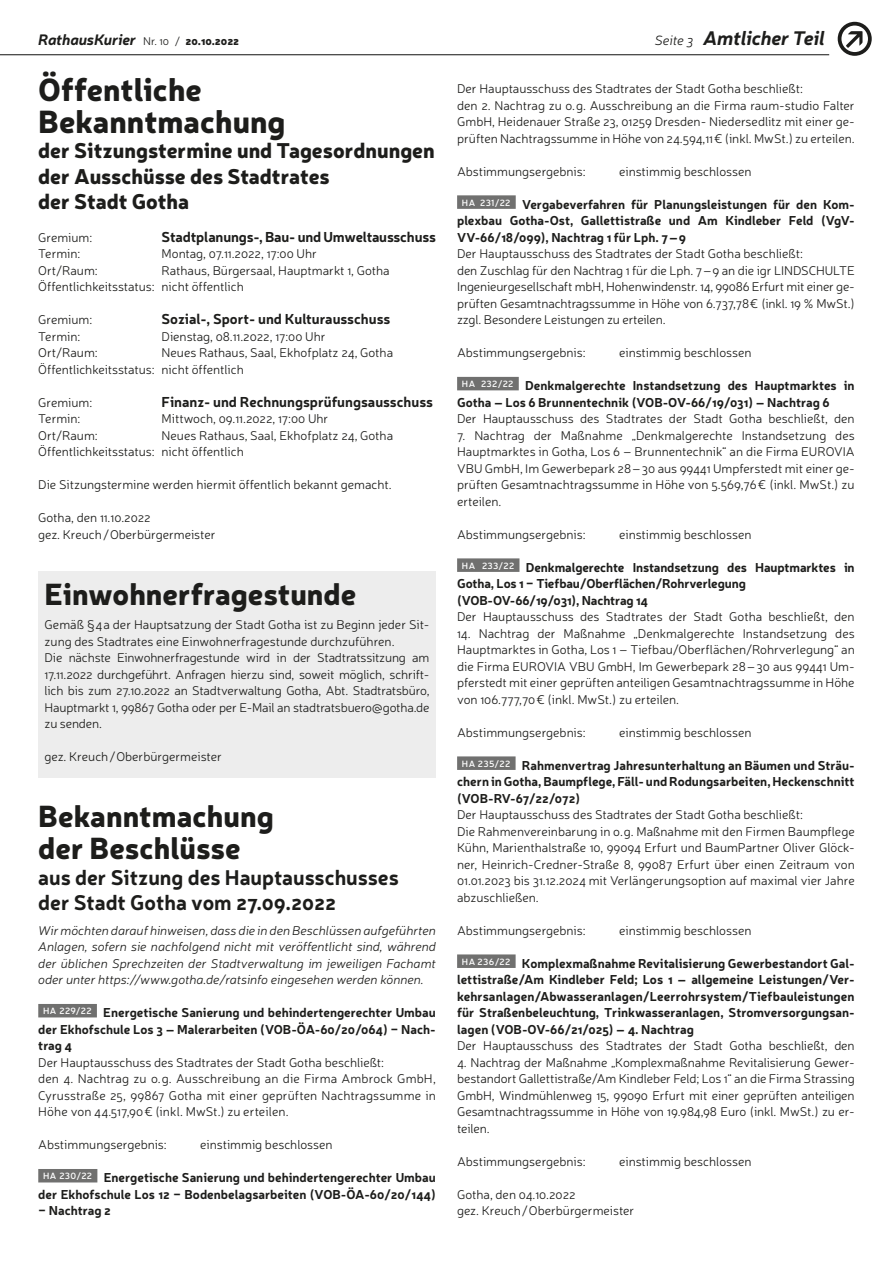
<style>
.page{position:relative;width:893px;height:1263px;background:#fff}
.page>*{position:absolute;margin:0;border:0;box-sizing:border-box;transform-origin:0 0}
.t1{font:900 31.5px/31.5px "Neris";color:#1d1d1b}
.t2{font:900 30px/31.5px "Neris";color:#1d1d1b}
.t3{font:900 21px/25.5px "Neris";color:#1d1d1b}
.t4{font:700 21px/24.8px "Neris";color:#1d1d1b}
.t5{font:italic 700 19.5px "Neris";letter-spacing:-.01em;color:#1d1d1b}
.t6{font:italic 700 15px "Neris";letter-spacing:-.01em;color:#1d1d1b}
.t7{font:700 14.25px "Neris";color:#1d1d1b}
.t8{font:300 12.75px/16.5px "Neris";color:#1d1d1b}
.t9{font:700 12.75px/16.5px "Neris";color:#1d1d1b;text-align:justify}
.t10{font:italic 300 12.75px/16.5px "Neris";color:#1d1d1b;text-align:justify}
.s1{font-weight:300;font-style:normal;font-size:11.25px}
.s2{font-weight:900;font-style:normal;font-size:11.25px}
.s3{font-weight:300;font-size:13.5px}
</style>
<div class="page">
<div style="left:38px;top:572px;width:398px;height:206px;background:#ededed"></div>
<div style="left:38px;top:1004px;width:59px;height:13px;background:#70706f"></div>
<div style="left:38px;top:1169px;width:59px;height:13px;background:#70706f"></div>
<div style="left:457px;top:195px;width:59px;height:14px;background:#70706f"></div>
<div style="left:457px;top:377px;width:62px;height:13px;background:#70706f"></div>
<div style="left:457px;top:558px;width:62px;height:14px;background:#70706f"></div>
<div style="left:457px;top:756px;width:59px;height:14px;background:#70706f"></div>
<div style="left:457px;top:954px;width:59px;height:14px;background:#70706f"></div>
<svg style="left:838px;top:22px;width:34px;height:34px"></svg>
<hr style="left:0;top:54px;width:829px;height:1px;background:#1d1d1b">
<p class="t6" style="left:38px;top:29px;width:202px">RathausKurier <span class="s1">Nr. 10 /</span> <span class="s2">20.10.2022</span></p>
<h3 class="t5" style="left:655px;top:24px;width:172px"><span class="s3">Seite 3</span> Amtlicher Teil</h3>
<h1 class="t1" style="left:38px;top:72px;width:249px">Öffentliche<br>Bekanntmachung</h1>
<h3 class="t3" style="left:38px;top:137px;width:398px">der Sitzungstermine und Tagesordnungen der Ausschüsse des Stadtrates<br>der Stadt Gotha</h3>
<p class="t8" style="left:38px;top:228px;width:56px">Gremium:</p>
<p class="t7" style="left:162px;top:226px;width:276px">Stadtplanungs-, Bau- und Umweltausschuss</p>
<p class="t8" style="left:38px;top:245px;width:44px">Termin:</p>
<p class="t8" style="left:162px;top:245px;width:157px">Montag, 07.11.2022, 17:00 Uhr</p>
<p class="t8" style="left:38px;top:261px;width:61px">Ort/Raum:</p>
<p class="t8" style="left:38px;top:261px;width:353px;text-indent:123px">Rathaus, Bürgersaal, Hauptmarkt 1, Gotha<br>Öffentlichkeitsstatus: nicht öffentlich</p>
<p class="t8" style="left:38px;top:311px;width:56px">Gremium:</p>
<p class="t7" style="left:162px;top:309px;width:230px">Sozial-, Sport- und Kulturausschuss</p>
<p class="t8" style="left:38px;top:327px;width:44px">Termin:</p>
<p class="t8" style="left:162px;top:327px;width:165px">Dienstag, 08.11.2022, 17:00 Uhr</p>
<p class="t8" style="left:38px;top:344px;width:61px">Ort/Raum:</p>
<p class="t8" style="left:38px;top:344px;width:356px;text-indent:123px">Neues Rathaus, Saal, Ekhofplatz 24, Gotha<br>Öffentlichkeitsstatus: nicht öffentlich</p>
<p class="t8" style="left:38px;top:393px;width:56px">Gremium:</p>
<p class="t7" style="left:162px;top:391px;width:273px">Finanz- und Rechnungsprüfungsausschuss</p>
<p class="t8" style="left:38px;top:410px;width:44px">Termin:</p>
<p class="t8" style="left:162px;top:410px;width:168px">Mittwoch, 09.11.2022, 17:00 Uhr</p>
<p class="t8" style="left:38px;top:426px;width:61px">Ort/Raum:</p>
<p class="t8" style="left:38px;top:426px;width:356px;text-indent:123px">Neues Rathaus, Saal, Ekhofplatz 24, Gotha<br>Öffentlichkeitsstatus: nicht öffentlich</p>
<p class="t8" style="left:38px;top:476px;width:355px">Die Sitzungstermine werden hiermit öffentlich bekannt gemacht.</p>
<p class="t8" style="left:38px;top:509px;width:179px">Gotha, den 11.10.2022<br>gez. Kreuch / Oberbürgermeister</p>
<h2 class="t2" style="left:45px;top:576px;width:313px">Einwohnerfragestunde</h2>
<p class="t8" style="left:45px;top:616px;width:386px">Gemäß § 4 a der Hauptsatzung der Stadt Gotha ist zu Beginn jeder Sit&shy;zung des Stadtrates eine Einwohnerfragestunde durchzuführen.<br>Die nächste Einwohnerfragestunde wird in der Stadtratssitzung am 17.11.2022 durchgeführt. Anfragen hierzu sind, soweit möglich, schrift&shy;lich bis zum 27.10.2022 an Stadtverwaltung Gotha, Abt. Stadtratsbüro, Hauptmarkt 1, 99867 Gotha oder per E-Mail an stadtratsbuero@gotha.de zu senden.</p>
<p class="t8" style="left:45px;top:748px;width:179px">gez. Kreuch / Oberbürgermeister</p>
<h2 class="t2" style="left:38px;top:799px;width:237px">Bekanntmachung der Beschlüsse</h2>
<h3 class="t4" style="left:38px;top:864px;width:362px">aus der Sitzung des Hauptausschusses der Stadt Gotha vom 27.09.2022</h3>
<p class="t10" style="left:38px;top:921px;width:399px">Wir möchten darauf hinweisen, dass die in den Beschlüssen aufgeführten Anlagen, sofern sie nachfolgend nicht mit veröffentlicht sind, während der üblichen Sprechzeiten der Stadtverwaltung im jeweiligen Fachamt oder unter https://www.gotha.de/ratsinfo eingesehen werden können.</p>
<p class="t9" style="left:38px;top:1004px;width:399px;text-indent:5px"><sup>HA</sup> <sup>229/22</sup> Energetische Sanierung und behindertengerechter Umbau der Ekhofschule Los 3 – Malerarbeiten (VOB-ÖA-60/20/064) - Nach&shy;trag 4</p>
<p class="t8" style="left:38px;top:1053px;width:399px">Der Hauptausschuss des Stadtrates der Stadt Gotha beschließt:<br>den 4. Nachtrag zu o. g. Ausschreibung an die Firma Ambrock GmbH, Cyrusstraße 25, 99867 Gotha mit einer geprüften Nachtragssumme in Höhe von 44.517,90 € (inkl. MwSt.) zu erteilen.</p>
<p class="t8" style="left:38px;top:1136px;width:130px">Abstimmungsergebnis:</p>
<p class="t8" style="left:200px;top:1136px;width:134px">einstimmig beschlossen</p>
<p class="t9" style="left:38px;top:1169px;width:399px;text-align:center"><sup>HA</sup> <sup>230/22</sup> Energetische Sanierung und behindertengerechter Umbau der Ekhofschule Los 12 - Bodenbelagsarbeiten (VOB-ÖA-60/20/144)</p>
<p class="t9" style="left:38px;top:1202px;width:74px">- Nachtrag 2</p>
<p class="t8" style="left:457px;top:80px;width:399px">Der Hauptausschuss des Stadtrates der Stadt Gotha beschließt:<br>den 2. Nachtrag zu o. g. Ausschreibung an die Firma raum-studio Falter GmbH, Heidenauer Straße 23, 01259 Dresden- Niedersedlitz mit einer ge&shy;prüften Nachtragssumme in Höhe von 24.594,11 € (inkl. MwSt.) zu erteilen.</p>
<p class="t8" style="left:457px;top:162px;width:130px">Abstimmungsergebnis:</p>
<p class="t8" style="left:619px;top:162px;width:134px">einstimmig beschlossen</p>
<p class="t9" style="left:457px;top:195px;width:399px;text-indent:5px"><sup>HA</sup> <sup>231/22</sup> Vergabeverfahren für Planungsleistungen für den Kom&shy;plexbau Gotha-Ost, Gallettistraße und Am Kindleber Feld (VgV-VV-66/18/099), Nachtrag 1 für Lph. 7 – 9</p>
<p class="t8" style="left:457px;top:245px;width:399px">Der Hauptausschuss des Stadtrates der Stadt Gotha beschließt:<br>den Zuschlag für den Nachtrag 1 für die Lph. 7 – 9 an die igr LINDSCHULTE Ingenieurgesellschaft mbH, Hohenwindenstr. 14, 99086 Erfurt mit einer ge&shy;prüften Gesamtnachtragssumme in Höhe von 6.737,78 € (inkl. 19 % MwSt.) zzgl. Besondere Leistungen zu erteilen.</p>
<p class="t8" style="left:457px;top:344px;width:130px">Abstimmungsergebnis:</p>
<p class="t8" style="left:619px;top:344px;width:134px">einstimmig beschlossen</p>
<p class="t9" style="left:457px;top:377px;width:399px;text-indent:5px"><sup>HA</sup> <sup>232/22</sup> Denkmalgerechte Instandsetzung des Hauptmarktes in<br>Gotha – Los 6 Brunnentechnik (VOB-OV-66/19/031) – Nachtrag 6</p>
<p class="t8" style="left:457px;top:410px;width:399px">Der Hauptausschuss des Stadtrates der Stadt Gotha beschließt, den</p>
<p class="t8" style="left:457px;top:426px;width:399px;text-align:justify">7. Nachtrag der Maßnahme „Denkmalgerechte Instandsetzung des Hauptmarktes in Gotha, Los 6 – Brunnentechnik“ an die Firma EUROVIA VBU GmbH, Im Gewerbepark 28 – 30 aus 99441 Umpferstedt mit einer ge&shy;prüften Gesamtnachtragssumme in Höhe von 5.569,76 € (inkl. MwSt.) zu erteilen.</p>
<p class="t8" style="left:457px;top:525px;width:130px">Abstimmungsergebnis:</p>
<p class="t8" style="left:619px;top:525px;width:134px">einstimmig beschlossen</p>
<p class="t9" style="left:457px;top:558px;width:399px;text-align:left;text-indent:5px"><sup>HA</sup> <sup>233/22</sup> Denkmalgerechte Instandsetzung des Hauptmarktes in<br>Gotha, Los 1 - Tiefbau/Oberflächen/Rohrverlegung (VOB-OV-66/19/031), Nachtrag 14</p>
<p class="t8" style="left:457px;top:608px;width:399px">Der Hauptausschuss des Stadtrates der Stadt Gotha beschließt, den</p>
<p class="t8" style="left:457px;top:624px;width:399px;text-align:justify">14. Nachtrag der Maßnahme „Denkmalgerechte Instandsetzung des Hauptmarktes in Gotha, Los 1 – Tiefbau/Oberflächen/Rohrverlegung“ an die Firma EUROVIA VBU GmbH, Im Gewerbepark 28 – 30 aus 99441 Um&shy;pferstedt mit einer geprüften anteiligen Gesamtnachtragssumme in Höhe von 106.777,70 € (inkl. MwSt.) zu erteilen.</p>
<p class="t8" style="left:457px;top:723px;width:130px">Abstimmungsergebnis:</p>
<p class="t8" style="left:619px;top:723px;width:134px">einstimmig beschlossen</p>
<p class="t9" style="left:457px;top:756px;width:399px;text-indent:5px"><sup>HA</sup> <sup>235/22</sup> Rahmenvertrag Jahresunterhaltung an Bäumen und Sträu&shy;chern in Gotha, Baumpflege, Fäll- und Rodungsarbeiten, Heckenschnitt (VOB-RV-67/22/072)</p>
<p class="t8" style="left:457px;top:806px;width:399px">Der Hauptausschuss des Stadtrates der Stadt Gotha beschließt:<br>Die Rahmenvereinbarung in o. g. Maßnahme mit den Firmen Baumpflege Kühn, Marienthalstraße 10, 99094 Erfurt und BaumPartner Oliver Glöck&shy;ner, Heinrich-Credner-Straße 8, 99087 Erfurt über einen Zeitraum von 01.01.2023 bis 31.12.2024 mit Verlängerungsoption auf maximal vier Jahre abzuschließen.</p>
<p class="t8" style="left:457px;top:921px;width:130px">Abstimmungsergebnis:</p>
<p class="t8" style="left:619px;top:921px;width:134px">einstimmig beschlossen</p>
<p class="t9" style="left:457px;top:954px;width:399px;text-indent:5px"><sup>HA</sup> <sup>236/22</sup> Komplexmaßnahme Revitalisierung Gewerbestandort Gal&shy;lettistraße/Am Kindleber Feld; Los 1 – allgemeine Leistungen/Ver&shy;kehrsanlagen/Abwasseranlagen/Leerrohrsystem/Tiefbauleistungen für Straßenbeleuchtung, Trinkwasseranlagen, Stromversorgungsan&shy;lagen (VOB-OV-66/21/025) – 4. Nachtrag</p>
<p class="t8" style="left:457px;top:1037px;width:399px">Der Hauptausschuss des Stadtrates der Stadt Gotha beschließt, den</p>
<p class="t8" style="left:457px;top:1053px;width:399px;text-align:justify">4. Nachtrag der Maßnahme „Komplexmaßnahme Revitalisierung Gewer&shy;bestandort Gallettistraße/Am Kindleber Feld; Los 1“ an die Firma Strassing GmbH, Windmühlenweg 15, 99090 Erfurt mit einer geprüften anteiligen Gesamtnachtragssumme in Höhe von 19.984,98 Euro (inkl. MwSt.) zu er&shy;teilen.</p>
<p class="t8" style="left:457px;top:1152px;width:130px">Abstimmungsergebnis:</p>
<p class="t8" style="left:619px;top:1152px;width:134px">einstimmig beschlossen</p>
<p class="t8" style="left:457px;top:1185px;width:179px">Gotha, den 04.10.2022<br>gez. Kreuch / Oberbürgermeister</p>
</div>
